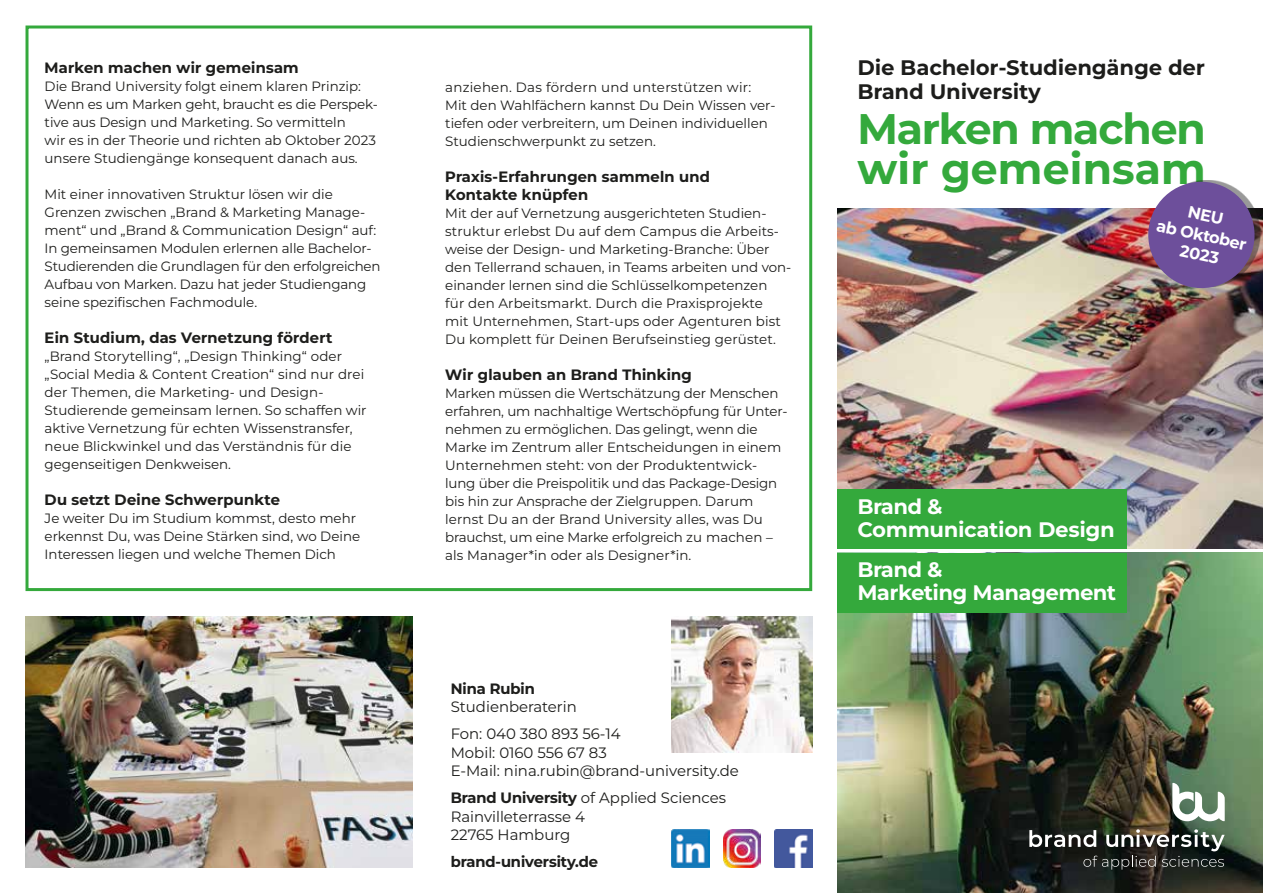
<style>
.page{position:relative;width:1263px;height:893px;background:#fff}
.page>*{position:absolute;margin:0;border:0;box-sizing:border-box;transform-origin:0 0}
.t1{font:700 42.75px/40.5px "Brand U";letter-spacing:.005em;color:#34a93c}
.t2{font:700 21px/22.5px "Brand U";color:#fff}
.t3{font:700 21px/24px "Brand U";letter-spacing:.02em;color:#1d1d1b}
.t4{font:700 16.5px/19.8px "Brand U";color:#fff;text-align:center}
.t5{font:15px/18.3px "Brand U";color:#1d1d1b}
.t6{font:700 15px/18px "Brand U";letter-spacing:.02em;color:#1d1d1b}
.t7{font:700 15px "Brand U";color:#1d1d1b}
.t8{font:13.5px/18px "Brand U";color:#1d1d1b}
.s1{font-weight:700}
</style>
<div class="page">
<img style="left:838px;top:553px;width:425px;height:340px">
<img style="left:838px;top:208px;width:425px;height:341px">
<div style="left:838px;top:489px;width:289px;height:60px;background:#34a93c"></div>
<div style="left:26px;top:26px;width:786px;height:565px;border:3px solid #34a93c"></div>
<img style="left:672px;top:617px;width:140px;height:136px">
<svg style="left:1029px;top:829px;width:196px;height:41px;background:#414440"></svg>
<svg style="left:1172px;top:783px;width:53px;height:38px"></svg>
<img style="left:26px;top:617px;width:386px;height:250px">
<img style="left:775px;top:830px;width:37px;height:37px">
<img style="left:672px;top:830px;width:37px;height:37px">
<img style="left:723px;top:830px;width:38px;height:37px">
<img style="left:1141px;top:180px;width:121px;height:115px">
<div style="left:838px;top:553px;width:289px;height:59px;background:#34a93c"></div>
<p class="t6" style="left:45px;top:58px;width:255px">Marken machen wir gemeinsam</p>
<p class="t8" style="left:45px;top:77px;width:335px">Die Brand University folgt einem klaren Prinzip:<br>Wenn es um Marken geht, braucht es die Perspek&shy;tive aus Design und Marketing. So vermitteln<br>wir es in der Theorie und richten ab Oktober 2023 unsere Studiengänge konsequent danach aus.</p>
<p class="t8" style="left:45px;top:185px;width:337px">Mit einer innovativen Struktur lösen wir die Grenzen zwischen „Brand &amp; Marketing Manage&shy;ment“ und „Brand &amp; Communication Design“ auf:<br>In gemeinsamen Modulen erlernen alle Bachelor-Studierenden die Grundlagen für den erfolgreichen Aufbau von Marken. Dazu hat jeder Studiengang seine spezifischen Fachmodule.</p>
<p class="t6" style="left:45px;top:328px;width:289px">Ein Studium, das Vernetzung fördert</p>
<p class="t8" style="left:45px;top:347px;width:323px">„Brand Storytelling“, „Design Thinking“ oder „Social Media &amp; Content Creation“ sind nur drei der Themen, die Marketing- und Design-Studierende gemeinsam lernen. So schaffen wir aktive Vernetzung für echten Wissenstransfer, neue Blickwinkel und das Verständnis für die gegenseitigen Denkweisen.</p>
<p class="t6" style="left:45px;top:490px;width:237px">Du setzt Deine Schwerpunkte</p>
<p class="t8" style="left:45px;top:509px;width:317px">Je weiter Du im Studium kommst, desto mehr erkennst Du, was Deine Stärken sind, wo Deine<br>Interessen liegen und welche Themen Dich</p>
<p class="t8" style="left:445px;top:77px;width:332px">anziehen. Das fördern und unterstützen wir:<br>Mit den Wahlfächern kannst Du Dein Wissen ver&shy;tiefen oder verbreitern, um Deinen individuellen Studienschwerpunkt zu setzen.</p>
<p class="t6" style="left:445px;top:166px;width:266px">Praxis-Erfahrungen sammeln und<br>Kontakte knüpfen</p>
<p class="t8" style="left:445px;top:203px;width:348px">Mit der auf Vernetzung ausgerichteten Studien&shy;struktur erlebst Du auf dem Campus die Arbeits&shy;weise der Design- und Marketing-Branche: Über den Tellerrand schauen, in Teams arbeiten und von&shy;einander lernen sind die Schlüsselkompetenzen<br>für den Arbeitsmarkt. Durch die Praxisprojekte<br>mit Unternehmen, Start-ups oder Agenturen bist Du komplett für Deinen Berufseinstieg gerüstet.</p>
<p class="t6" style="left:445px;top:364px;width:248px">Wir glauben an Brand Thinking</p>
<p class="t8" style="left:445px;top:383px;width:344px">Marken müssen die Wertschätzung der Menschen erfahren, um nachhaltige Wertschöpfung für Unter&shy;nehmen zu ermöglichen. Das gelingt, wenn die Marke im Zentrum aller Entscheidungen in einem Unternehmen steht: von der Produktentwick&shy;lung über die Preispolitik und das Package-Design bis hin zur Ansprache der Zielgruppen. Darum lernst Du an der Brand University alles, was Du brauchst, um eine Marke erfolgreich zu machen – als Manager*in oder als Designer*in.</p>
<p class="t7" style="left:451px;top:678px;width:85px">Nina Rubin</p>
<p class="t5" style="left:451px;top:693px;width:171px;line-height:27.3px">Studienberaterin<br>Fon: 040 380 893 56-14</p>
<p class="t5" style="left:451px;top:743px;width:290px">Mobil: 0160 556 67 83<br>E-Mail: nina.rubin@brand-university.de</p>
<p class="t5" style="left:451px;top:788px;width:277px"><span class="s1">Brand University</span> of Applied Sciences<br>Rainvilleterrasse 4<br>22765 Hamburg</p>
<p class="t7" style="left:451px;top:851px;width:149px">brand-university.de</p>
<h2 class="t3" style="left:858px;top:55px;width:349px">Die Bachelor-Studiengänge der<br>Brand University</h2>
<h1 class="t1" style="left:858px;top:106px;width:349px">Marken machen wir gemeinsam</h1>
<p class="t4" style="left:1163px;top:195px;width:93px;rotate:12deg">NEU<br>ab Oktober<br>2023</p>
<h2 class="t2" style="left:858px;top:495px;width:258px">Brand &amp;<br>Communication Design</h2>
<h2 class="t2" style="left:858px;top:557px;width:260px">Brand &amp;<br>Marketing Management</h2>
</div>
